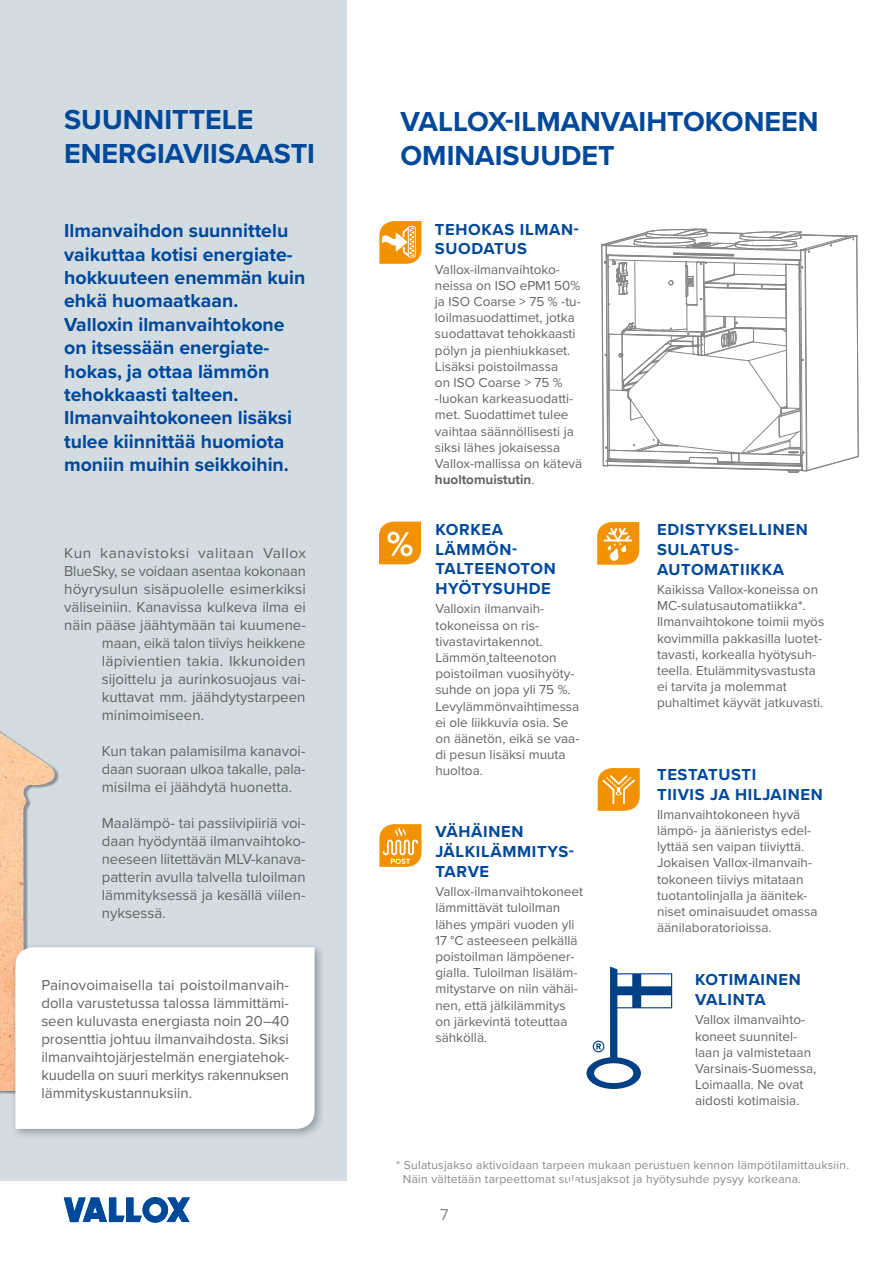
<style>
.page{position:relative;width:893px;height:1263px;background:#fff}
.page>*{position:absolute;margin:0;border:0;box-sizing:border-box;transform-origin:0 0}
.t1{font:700 28.5px/34.2px "Proxima Nova";color:#00489a}
.t2{font:700 19.5px/23.4px "Proxima Nova";color:#00489a}
.t3{font:700 16.5px/19.8px "Proxima Nova";letter-spacing:.04em;color:#00489a}
.t4{font:16.5px "Proxima Nova";color:#878787}
.t5{font:15px/18px "Proxima Nova";color:#646363;text-align:justify}
.t6{font:13.5px/16.2px "Proxima Nova";color:#646363}
.t7{font:12px/14.4px "Proxima Nova";letter-spacing:.02em;color:#878787}
.s1{font-weight:700}
</style>
<div class="page">
<svg style="left:65px;top:1197px;width:125px;height:26px"></svg>
<div style="left:0;top:0;width:347px;height:1181px;background:#d2dce1"></div>
<svg style="left:601px;top:229px;width:258px;height:244px"></svg>
<img style="left:0;top:731px;width:65px;height:471px">
<div style="left:10px;top:942px;width:316px;height:198px;background:#000;opacity:.3"></div>
<div style="left:15px;top:947px;width:299px;height:182px;background:#fff"></div>
<svg style="left:379px;top:824px;width:42px;height:43px;background:#f5aa3a"></svg>
<svg style="left:379px;top:522px;width:42px;height:42px;background:#f5a52d"></svg>
<svg style="left:380px;top:221px;width:41px;height:43px"></svg>
<svg style="left:597px;top:522px;width:42px;height:42px;background:#f5a834"></svg>
<svg style="left:598px;top:768px;width:42px;height:42px;background:#f4a329"></svg>
<svg style="left:586px;top:966px;width:86px;height:123px"></svg>
<h1 class="t1" style="left:64px;top:102px;width:252px">SUUNNITTELE<br>ENERGIAVIISAASTI</h1>
<p class="t2" style="left:64px;top:219px;width:243px">Ilmanvaihdon suunnittelu vaikuttaa kotisi energiate&shy;hokkuuteen enemmän kuin ehkä huomaatkaan.<br>Valloxin ilmanvaihtokone on itsessään energiate&shy;hokas, ja ottaa lämmön tehokkaasti talteen.<br>Ilmanvaihtokoneen lisäksi tulee kiinnittää huomiota moniin muihin seikkoihin.</p>
<p class="t5" style="left:64px;top:543px;width:243px">Kun kanavistoksi valitaan Vallox BlueSky, se voidaan asentaa kokonaan höyrysulun sisäpuolelle esimerkiksi väliseiniin. Kanavissa kulkeva ilma ei näin pääse jäähtymään tai kuumene-</p>
<p class="t5" style="left:102px;top:633px;width:205px">maan, eikä talon tiiviys heikkene läpivientien takia. Ikkunoiden sijoittelu ja aurinkosuojaus vai&shy;kuttavat mm. jäähdytystarpeen minimoimiseen.</p>
<p class="t5" style="left:102px;top:741px;width:205px">Kun takan palamisilma kanavoi&shy;daan suoraan ulkoa takalle, pala&shy;misilma ei jäähdytä huonetta.</p>
<p class="t5" style="left:102px;top:813px;width:205px">Maalämpö- tai passiivipiiriä voi&shy;daan hyödyntää ilmanvaihtoko&shy;neeseen liitettävän MLV-kanava&shy;patterin avulla talvella tuloilman lämmityksessä ja kesällä viilen&shy;nyksessä.</p>
<p class="t5" style="left:41px;top:975px;width:249px">Painovoimaisella tai poistoilmanvaih&shy;dolla varustetussa talossa lämmittämi&shy;seen kuluvasta energiasta noin 20–40 prosenttia johtuu ilmanvaihdosta. Siksi ilmanvaihtojärjestelmän energiatehok&shy;kuudella on suuri merkitys rakennuksen lämmityskustannuksiin.</p>
<h1 class="t1" style="left:400px;top:103px;width:420px">VALLOX-ILMANVAIHTOKONEEN<br>OMINAISUUDET</h1>
<p class="t3" style="left:435px;top:219px;width:145px">TEHOKAS ILMAN-<br>SUODATUS</p>
<p class="t6" style="left:435px;top:260px;width:149px">Vallox-ilmanvaihtoko&shy;neissa on ISO ePM1 50% ja ISO Coarse &gt; 75 % -tu&shy;loilmasuodattimet, jotka suodattavat tehokkaasti pölyn ja pienhiukkaset.<br>Lisäksi poistoilmassa<br>on ISO Coarse &gt; 75 % -luokan karkeasuodatti&shy;met. Suodattimet tulee vaihtaa säännöllisesti ja siksi lähes jokaisessa<br>Vallox-mallissa on kätevä <span class="s1">huoltomuistutin</span>.</p>
<p class="t3" style="left:435px;top:519px;width:122px">KORKEA<br>LÄMMÖN-<br>TALTEENOTON<br>HYÖTYSUHDE</p>
<p class="t6" style="left:435px;top:600px;width:146px">Valloxin ilmanvaih&shy;tokoneissa on ris&shy;tivastavirtakennot.<br>Lämmön¸talteenoton poistoilman vuosihyöty&shy;suhde on jopa yli 75 %.<br>Levylämmönvaihtimessa ei ole liikkuvia osia. Se on äänetön, eikä se vaa&shy;di pesun lisäksi muuta huoltoa.</p>
<p class="t3" style="left:435px;top:822px;width:140px">VÄHÄINEN<br>JÄLKILÄMMITYS-<br>TARVE</p>
<p class="t6" style="left:435px;top:883px;width:149px">Vallox-ilmanvaihtokoneet lämmittävät tuloilman lähes ympäri vuoden yli<br>17 °C asteeseen pelkällä poistoilman lämpöener&shy;gialla. Tuloilman lisäläm&shy;mitystarve on niin vähäi&shy;nen, että jälkilämmitys on järkevintä toteuttaa sähköllä.</p>
<p class="t3" style="left:657px;top:519px;width:152px">EDISTYKSELLINEN<br>SULATUS-<br>AUTOMATIIKKA</p>
<p class="t6" style="left:657px;top:581px;width:169px">Kaikissa Vallox-koneissa on<br>MC-sulatusautomatiikka*.<br>Ilmanvaihtokone toimii myös kovimmilla pakkasilla luotet&shy;tavasti, korkealla hyötysuh&shy;teella. Etulämmitysvastusta ei tarvita ja molemmat puhaltimet käyvät jatkuvasti.</p>
<p class="t3" style="left:657px;top:764px;width:167px">TESTATUSTI<br>TIIVIS JA HILJAINEN</p>
<p class="t6" style="left:657px;top:806px;width:162px">Ilmanvaihtokoneen hyvä lämpö- ja äänieristys edel&shy;lyttää sen vaipan tiiviyttä.<br>Jokaisen Vallox-ilmanvaih&shy;tokoneen tiiviys mitataan tuotantolinjalla ja äänitek&shy;niset ominaisuudet omassa äänilaboratorioissa.</p>
<p class="t3" style="left:695px;top:970px;width:107px">KOTIMAINEN<br>VALINTA</p>
<p class="t6" style="left:695px;top:1011px;width:123px">Vallox ilmanvaihto&shy;koneet suunnitel&shy;laan ja valmistetaan<br>Varsinais-Suomessa,<br>Loimaalla. Ne ovat aidosti kotimaisia.</p>
<p class="t7" style="left:403px;top:1157px;width:448px;text-indent:-7px">* Sulatusjakso aktivoidaan tarpeen mukaan perustuen kennon lämpötilamittauksiin.<br>Näin vältetään tarpeettomat sulatusjaksot ja hyötysuhde pysyy korkeana.</p>
<p class="t4" style="left:440px;top:1202px;width:10px">7</p>
</div>
